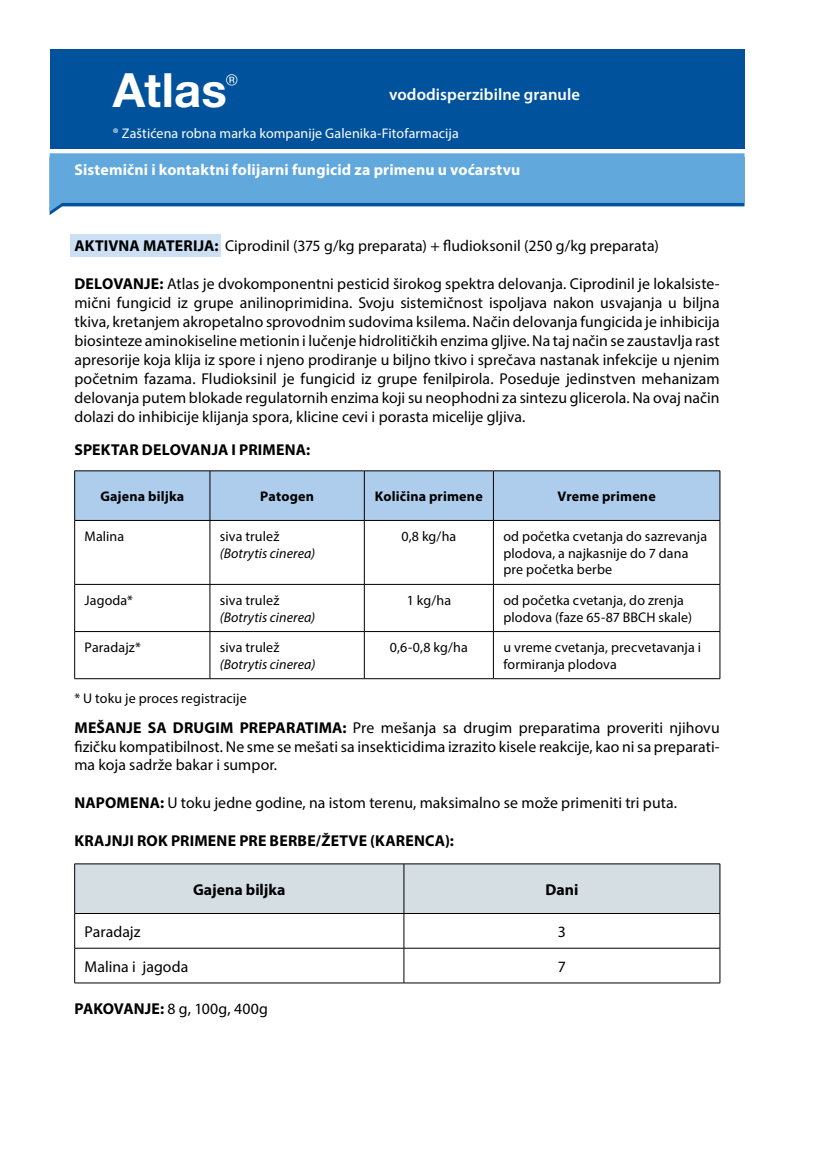
<style>
.page{position:relative;width:819px;height:1166px;background:#fff}
.page>*{position:absolute;margin:0;border:0;box-sizing:border-box;transform-origin:0 0}
.t1{font:700 47.25px "Helvetica Neue LT Pro";color:#fff}
.t2{font:600 16.62px "Myriad Pro";letter-spacing:.005em;color:#fff}
.t3{font:15.75px/18.9px "Myriad Pro";letter-spacing:.005em;color:#000;text-align:justify}
.t4{font:700 15.75px "Myriad Pro";letter-spacing:.01em;color:#000}
.t5{font:700 15.75px "Myriad Pro";letter-spacing:.01em;color:#fff}
.t6{font:14px/16.8px "Myriad Pro";letter-spacing:.01em;color:#000}
.t7{font:italic 14px "Myriad Pro";letter-spacing:.005em;color:#000}
.t8{font:14px "Myriad Pro";letter-spacing:.005em;color:#fff}
.t9{font:700 14px "Myriad Pro";letter-spacing:.015em;color:#000}
.s1{font-weight:700}
</style>
<div class="page">
<div style="left:70px;top:234px;width:151px;height:22px;background:#cddff3"></div>
<div style="left:50px;top:50px;width:694px;height:99px;background:#00529c"></div>
<svg style="left:50px;top:153px;width:694px;height:59px;background:#6aabdb"></svg>
<div style="left:75px;top:471px;width:644px;height:49px;background:#aecdec"></div>
<svg style="left:75px;top:521px;width:644px;height:157px"></svg>
<hr style="left:74px;top:470px;width:136px;height:1px;background:#000">
<hr style="left:74px;top:471px;width:1px;height:49px;background:#000">
<hr style="left:210px;top:470px;width:154px;height:1px;background:#000">
<hr style="left:210px;top:471px;width:1px;height:49px;background:#000">
<hr style="left:364px;top:470px;width:129px;height:1px;background:#000">
<hr style="left:364px;top:471px;width:1px;height:49px;background:#000">
<hr style="left:493px;top:470px;width:227px;height:1px;background:#000">
<hr style="left:493px;top:471px;width:1px;height:49px;background:#000">
<hr style="left:719px;top:471px;width:1px;height:49px;background:#000">
<hr style="left:74px;top:520px;width:136px;height:1px;background:#000">
<hr style="left:74px;top:521px;width:1px;height:63px;background:#000">
<hr style="left:210px;top:520px;width:154px;height:1px;background:#000">
<hr style="left:210px;top:521px;width:1px;height:63px;background:#000">
<hr style="left:364px;top:520px;width:129px;height:1px;background:#000">
<hr style="left:364px;top:521px;width:1px;height:63px;background:#000">
<hr style="left:493px;top:520px;width:227px;height:1px;background:#000">
<hr style="left:493px;top:521px;width:1px;height:63px;background:#000">
<hr style="left:719px;top:521px;width:1px;height:63px;background:#000">
<hr style="left:74px;top:584px;width:136px;height:1px;background:#000">
<hr style="left:74px;top:585px;width:1px;height:46px;background:#000">
<hr style="left:210px;top:584px;width:154px;height:1px;background:#000">
<hr style="left:210px;top:585px;width:1px;height:46px;background:#000">
<hr style="left:364px;top:584px;width:129px;height:1px;background:#000">
<hr style="left:364px;top:585px;width:1px;height:46px;background:#000">
<hr style="left:493px;top:584px;width:227px;height:1px;background:#000">
<hr style="left:493px;top:585px;width:1px;height:46px;background:#000">
<hr style="left:719px;top:585px;width:1px;height:46px;background:#000">
<hr style="left:74px;top:631px;width:136px;height:1px;background:#000">
<hr style="left:74px;top:632px;width:1px;height:46px;background:#000">
<hr style="left:210px;top:631px;width:154px;height:1px;background:#000">
<hr style="left:210px;top:632px;width:1px;height:46px;background:#000">
<hr style="left:364px;top:631px;width:129px;height:1px;background:#000">
<hr style="left:364px;top:632px;width:1px;height:46px;background:#000">
<hr style="left:493px;top:631px;width:227px;height:1px;background:#000">
<hr style="left:493px;top:632px;width:1px;height:46px;background:#000">
<hr style="left:719px;top:632px;width:1px;height:46px;background:#000">
<hr style="left:74px;top:678px;width:136px;height:1px;background:#000">
<hr style="left:210px;top:678px;width:154px;height:1px;background:#000">
<hr style="left:364px;top:678px;width:129px;height:1px;background:#000">
<hr style="left:493px;top:678px;width:227px;height:1px;background:#000">
<div style="left:75px;top:864px;width:644px;height:49px;background:#d4dee3"></div>
<svg style="left:75px;top:914px;width:644px;height:68px"></svg>
<hr style="left:74px;top:863px;width:330px;height:1px;background:#000">
<hr style="left:74px;top:864px;width:1px;height:49px;background:#000">
<hr style="left:404px;top:863px;width:316px;height:1px;background:#000">
<hr style="left:403px;top:864px;width:1px;height:49px;background:#000">
<hr style="left:719px;top:864px;width:1px;height:49px;background:#000">
<hr style="left:74px;top:913px;width:330px;height:1px;background:#000">
<hr style="left:74px;top:914px;width:1px;height:34px;background:#000">
<hr style="left:404px;top:913px;width:316px;height:1px;background:#000">
<hr style="left:403px;top:914px;width:1px;height:34px;background:#000">
<hr style="left:719px;top:914px;width:1px;height:34px;background:#000">
<hr style="left:74px;top:948px;width:330px;height:1px;background:#000">
<hr style="left:74px;top:948px;width:1px;height:35px;background:#000">
<hr style="left:404px;top:948px;width:316px;height:1px;background:#000">
<hr style="left:403px;top:948px;width:1px;height:35px;background:#000">
<hr style="left:719px;top:948px;width:1px;height:35px;background:#000">
<hr style="left:74px;top:982px;width:330px;height:1px;background:#000">
<hr style="left:404px;top:982px;width:316px;height:1px;background:#000">
<svg style="left:226px;top:74px;width:11px;height:12px"></svg>
<h1 class="t1" style="left:113px;top:61px;width:115px">Atlas</h1>
<p class="t2" style="left:389px;top:84px;width:192px">vododisperzibilne granule</p>
<p class="t8" style="left:113px;top:125px;width:347px">® Zaštićena robna marka kompanije Galenika-Fitofarmacija</p>
<p class="t5" style="left:74px;top:159px;width:447px">Sistemični i kontaktni folijarni fungicid za primenu u voćarstvu</p>
<p class="t3" style="left:74px;top:236px;width:586px"><span class="s1">AKTIVNA MATERIJA:</span> Ciprodinil (375 g/kg preparata) + fludioksonil (250 g/kg preparata)</p>
<p class="t3" style="left:74px;top:274px;width:646px"><span class="s1">DELOVANJE:</span> Atlas je dvokomponentni pesticid širokog spektra delovanja. Ciprodinil je lokalsiste&shy;mični fungicid iz grupe anilinoprimidina. Svoju sistemičnost ispoljava nakon usvajanja u biljna tkiva, kretanjem akropetalno sprovodnim sudovima ksilema. Način delovanja fungicida je inhibicija biosinteze aminokiseline metionin i lučenje hidrolitičkih enzima gljive. Na taj način se zaustavlja rast apresorije koja klija iz spore i njeno prodiranje u biljno tkivo i sprečava nastanak infekcije u njenim početnim fazama. Fludioksinil je fungicid iz grupe fenilpirola. Poseduje jedinstven mehanizam delovanja putem blokade regulatornih enzima koji su neophodni za sintezu glicerola. Na ovaj način dolazi do inhibicije klijanja spora, klicine cevi i porasta micelije gljiva.</p>
<p class="t4" style="left:74px;top:439px;width:237px">SPEKTAR DELOVANJA I PRIMENA:</p>
<p class="t9" style="left:100px;top:487px;width:85px">Gajena biljka</p>
<p class="t9" style="left:260px;top:487px;width:55px">Patogen</p>
<p class="t9" style="left:375px;top:487px;width:109px">Količina primene</p>
<p class="t9" style="left:557px;top:487px;width:100px">Vreme primene</p>
<p class="t6" style="left:85px;top:527px;width:41px">Malina</p>
<p class="t6" style="left:220px;top:527px;width:61px">siva trulež</p>
<p class="t7" style="left:220px;top:544px;width:97px">(Botrytis cinerea)</p>
<p class="t6" style="left:401px;top:527px;width:56px">0,8 kg/ha</p>
<p class="t6" style="left:503px;top:527px;width:205px">od početka cvetanja do sazrevanja plodova, a najkasnije do 7 dana pre početka berbe</p>
<p class="t6" style="left:85px;top:591px;width:50px">Jagoda*</p>
<p class="t6" style="left:220px;top:591px;width:61px">siva trulež</p>
<p class="t7" style="left:220px;top:608px;width:97px">(Botrytis cinerea)</p>
<p class="t6" style="left:85px;top:639px;width:58px">Paradajz*</p>
<p class="t6" style="left:220px;top:639px;width:61px">siva trulež</p>
<p class="t7" style="left:220px;top:655px;width:97px">(Botrytis cinerea)</p>
<p class="t6" style="left:74px;top:690px;width:174px">* U toku je proces registracije</p>
<p class="t6" style="left:406px;top:591px;width:46px">1 kg/ha</p>
<p class="t6" style="left:503px;top:591px;width:190px">od početka cvetanja, do zrenja plodova (faze 65-87 BBCH skale)</p>
<p class="t6" style="left:390px;top:639px;width:79px">0,6-0,8 kg/ha</p>
<p class="t6" style="left:503px;top:639px;width:199px">u vreme cvetanja, precvetavanja i formiranja plodova</p>
<p class="t3" style="left:74px;top:718px;width:646px"><span class="s1">MEŠANJE SA DRUGIM PREPARATIMA:</span> Pre mešanja sa drugim preparatima proveriti njihovu fizičku kompatibilnost. Ne sme se mešati sa insekticidima izrazito kisele reakcije, kao ni sa preparati&shy;ma koja sadrže bakar i sumpor.</p>
<p class="t3" style="left:74px;top:793px;width:604px"><span class="s1">NAPOMENA:</span> U toku jedne godine, na istom terenu, maksimalno se može primeniti tri puta.</p>
<p class="t4" style="left:74px;top:830px;width:381px">KRAJNJI ROK PRIMENE PRE BERBE/ŽETVE (KARENCA):</p>
<p class="t4" style="left:193px;top:879px;width:94px">Gajena biljka</p>
<p class="t4" style="left:545px;top:879px;width:34px">Dani</p>
<p class="t3" style="left:85px;top:922px;width:58px">Paradajz</p>
<p class="t3" style="left:558px;top:922px;width:10px">3</p>
<p class="t3" style="left:85px;top:956px;width:105px">Malina i jagoda</p>
<p class="t3" style="left:558px;top:956px;width:10px">7</p>
<p class="t3" style="left:74px;top:998px;width:195px"><span class="s1">PAKOVANJE:</span> 8 g, 100g, 400g</p>
</div>
